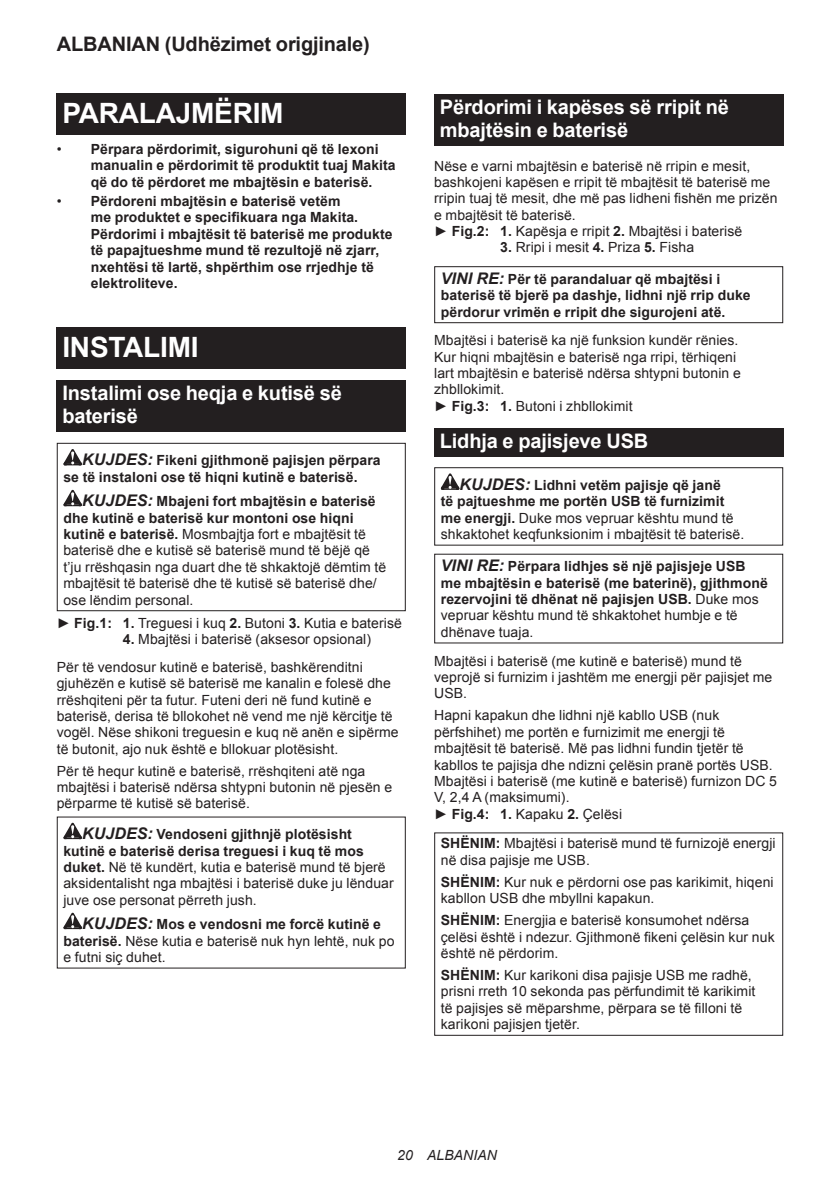
<style>
.page{position:relative;width:840px;height:1191px;background:#fff}
.page>*{position:absolute;margin:0;border:0;box-sizing:border-box;transform-origin:0 0}
.t1{font:700 28px "Arial";letter-spacing:-.01em;color:#fff}
.t2{font:700 20px/23.4px "Arial";letter-spacing:-.01em;color:#fff}
.t3{font:700 20px "Arial";letter-spacing:-.01em;color:#231f20}
.t4{font:14px/16.4px "Arial";letter-spacing:.005em;color:#231f20}
.t5{font:700 14px/16.4px "Arial";letter-spacing:.005em;color:#231f20}
.t6{font:italic 14px "Arial";letter-spacing:.005em;color:#231f20}
.s1{font-weight:400}
.s2{font-style:italic;font-size:16px}
.s3{font-weight:700;font-style:italic;font-size:16px}
.s4{font-weight:700}
</style>
<div class="page">
<div style="left:57px;top:94px;width:348px;height:41px;background:#231f20"></div>
<div style="left:57px;top:327px;width:348px;height:42px;background:#231f20"></div>
<div style="left:57px;top:380px;width:348px;height:52px;background:#231f20"></div>
<svg style="left:63px;top:449px;width:19px;height:16px"></svg>
<svg style="left:63px;top:490px;width:19px;height:16px"></svg>
<div style="left:57px;top:443px;width:348px;height:168px;border:1px solid #231f20"></div>
<svg style="left:63px;top:822px;width:19px;height:17px"></svg>
<svg style="left:63px;top:912px;width:19px;height:17px"></svg>
<div style="left:434px;top:94px;width:348px;height:52px;background:#231f20"></div>
<div style="left:434px;top:266px;width:348px;height:57px;border:1px solid #231f20"></div>
<div style="left:434px;top:428px;width:348px;height:28px;background:#231f20"></div>
<svg style="left:440px;top:473px;width:19px;height:17px"></svg>
<div style="left:434px;top:467px;width:348px;height:78px;border:1px solid #231f20"></div>
<h2 class="t3" style="left:57px;top:31px;width:314px">ALBANIAN (Udhëzimet origjinale)</h2>
<h1 class="t1" style="left:62px;top:95px;width:222px">PARALAJMËRIM</h1>
<p class="t5" style="left:91px;top:141px;width:306px;text-indent:-34px"><span class="s1">•</span> Përpara përdorimit, sigurohuni që të lexoni manualin e përdorimit të produktit tuaj Makita që do të përdoret me mbajtësin e baterisë.</p>
<p class="t5" style="left:91px;top:193px;width:303px;text-indent:-34px"><span class="s1">•</span> Përdoreni mbajtësin e baterisë vetëm<br>me produktet e specifikuara nga Makita.<br>Përdorimi i mbajtësit të baterisë me produkte të papajtueshme mund të rezultojë në zjarr, nxehtësi të lartë, shpërthim ose rrjedhje të elektroliteve.</p>
<h1 class="t1" style="left:62px;top:329px;width:138px">INSTALIMI</h1>
<h2 class="t2" style="left:62px;top:382px;width:281px">Instalimi ose heqja e kutisë së baterisë</h2>
<p class="t5" style="left:63px;top:453px;width:318px;text-indent:19px"><span class="s2">KUJDES:</span> Fikeni gjithmonë pajisjen përpara se të instaloni ose të hiqni kutinë e baterisë.</p>
<p class="t4" style="left:63px;top:493px;width:324px;text-indent:19px"><span class="s3">KUJDES:</span> <span class="s4">Mbajeni fort mbajtësin e baterisë dhe kutinë e baterisë kur montoni ose hiqni kutinë e baterisë.</span> Mosmbajtja fort e mbajtësit të baterisë dhe e kutisë së baterisë mund të bëjë që t’ju rrëshqasin nga duart dhe të shkaktojë dëmtim të mbajtësit të baterisë dhe të kutisë së baterisë dhe/ ose lëndim personal.</p>
<p class="t4" style="left:57px;top:614px;width:346px">► <span class="s4">Fig.1: 1.</span> Treguesi i kuq <span class="s4">2.</span> Butoni <span class="s4">3.</span> Kutia e baterisë</p>
<p class="t4" style="left:57px;top:625px;width:315px;line-height:27.8px;text-indent:66px"><span class="s4">4.</span> Mbajtësi i baterisë (aksesor opsional)<br>Për të vendosur kutinë e baterisë, bashkërenditni</p>
<p class="t4" style="left:57px;top:675px;width:343px">gjuhëzën e kutisë së baterisë me kanalin e folesë dhe rrëshqiteni për ta futur. Futeni deri në fund kutinë e baterisë, derisa të bllokohet në vend me një kërcitje të vogël. Nëse shikoni treguesin e kuq në anën e sipërme të butonit, ajo nuk është e bllokuar plotësisht.</p>
<p class="t4" style="left:57px;top:762px;width:337px">Për të hequr kutinë e baterisë, rrëshqiteni atë nga mbajtësi i baterisë ndërsa shtypni butonin në pjesën e përparme të kutisë së baterisë.</p>
<p class="t4" style="left:63px;top:826px;width:331px;text-indent:19px"><span class="s3">KUJDES:</span> <span class="s4">Vendoseni gjithnjë plotësisht kutinë e baterisë derisa treguesi i kuq të mos duket.</span> Në të kundërt, kutia e baterisë mund të bjerë aksidentalisht nga mbajtësi i baterisë duke ju lënduar juve ose personat përreth jush.</p>
<p class="t4" style="left:63px;top:916px;width:332px;text-indent:19px"><span class="s3">KUJDES:</span> <span class="s4">Mos e vendosni me forcë kutinë e baterisë.</span> Nëse kutia e baterisë nuk hyn lehtë, nuk po e futni siç duhet.</p>
<h2 class="t2" style="left:439px;top:96px;width:290px">Përdorimi i kapëses së rripit në mbajtësin e baterisë</h2>
<p class="t4" style="left:434px;top:158px;width:344px">Nëse e varni mbajtësin e baterisë në rripin e mesit, bashkojeni kapësen e rripit të mbajtësit të baterisë me rripin tuaj të mesit, dhe më pas lidheni fishën me prizën e mbajtësit të baterisë.<br>► <span class="s4">Fig.2: 1.</span> Kapësja e rripit <span class="s4">2.</span> Mbajtësi i baterisë</p>
<p class="t4" style="left:500px;top:239px;width:195px"><span class="s4">3.</span> Rripi i mesit <span class="s4">4.</span> Priza <span class="s4">5.</span> Fisha</p>
<p class="t5" style="left:440px;top:271px;width:311px"><span class="s2">VINI RE:</span> Për të parandaluar që mbajtësi i baterisë të bjerë pa dashje, lidhni një rrip duke përdorur vrimën e rripit dhe sigurojeni atë.</p>
<p class="t4" style="left:434px;top:332px;width:308px">Mbajtësi i baterisë ka një funksion kundër rënies.<br>Kur hiqni mbajtësin e baterisë nga rripi, tërhiqeni lart mbajtësin e baterisë ndërsa shtypni butonin e zhbllokimit.<br>► <span class="s4">Fig.3: 1.</span> Butoni i zhbllokimit</p>
<h2 class="t2" style="left:439px;top:430px;width:210px">Lidhja e pajisjeve USB</h2>
<p class="t4" style="left:440px;top:477px;width:305px;text-indent:19px"><span class="s3">KUJDES:</span> <span class="s4">Lidhni vetëm pajisje që janë<br>të pajtueshme me portën USB të furnizimit me energji.</span> Duke mos vepruar kështu mund të shkaktohet keqfunksionim i mbajtësit të baterisë.</p>
<p class="t5" style="left:440px;top:558px;width:328px"><span class="s2">VINI RE:</span> Përpara lidhjes së një pajisjeje USB me mbajtësin e baterisë (me baterinë), gjithmonë rezervojini të dhënat në pajisjen USB. <span class="s1">Duke mos vepruar kështu mund të shkaktohet humbje e të dhënave tuaja.</span></p>
<p class="t4" style="left:434px;top:652px;width:339px">Mbajtësi i baterisë (me kutinë e baterisë) mund të veprojë si furnizim i jashtëm me energji për pajisjet me<br>USB.</p>
<p class="t4" style="left:434px;top:707px;width:344px">Hapni kapakun dhe lidhni një kabllo USB (nuk përfshihet) me portën e furnizimit me energji të mbajtësit të baterisë. Më pas lidhni fundin tjetër të kabllos te pajisja dhe ndizni çelësin pranë portës USB.<br>Mbajtësi i baterisë (me kutinë e baterisë) furnizon DC 5<br>V, 2,4 A (maksimumi).<br>► <span class="s4">Fig.4: 1.</span> Kapaku <span class="s4">2.</span> Çelësi</p>
<p class="t4" style="left:440px;top:835px;width:336px"><span class="s4">SHËNIM:</span> Mbajtësi i baterisë mund të furnizojë energji në disa pajisje me USB.</p>
<p class="t4" style="left:440px;top:873px;width:334px"><span class="s4">SHËNIM:</span> Kur nuk e përdorni ose pas karikimit, hiqeni kabllon USB dhe mbyllni kapakun.</p>
<p class="t4" style="left:440px;top:912px;width:335px"><span class="s4">SHËNIM:</span> Energjia e baterisë konsumohet ndërsa çelësi është i ndezur. Gjithmonë fikeni çelësin kur nuk është në përdorim.</p>
<p class="t4" style="left:440px;top:967px;width:316px"><span class="s4">SHËNIM:</span> Kur karikoni disa pajisje USB me radhë, prisni rreth 10 sekonda pas përfundimit të karikimit të pajisjes së mëparshme, përpara se të filloni të karikoni pajisjen tjetër.</p>
<p class="t6" style="left:397px;top:1146px;width:101px">20 ALBANIAN</p>
</div>
